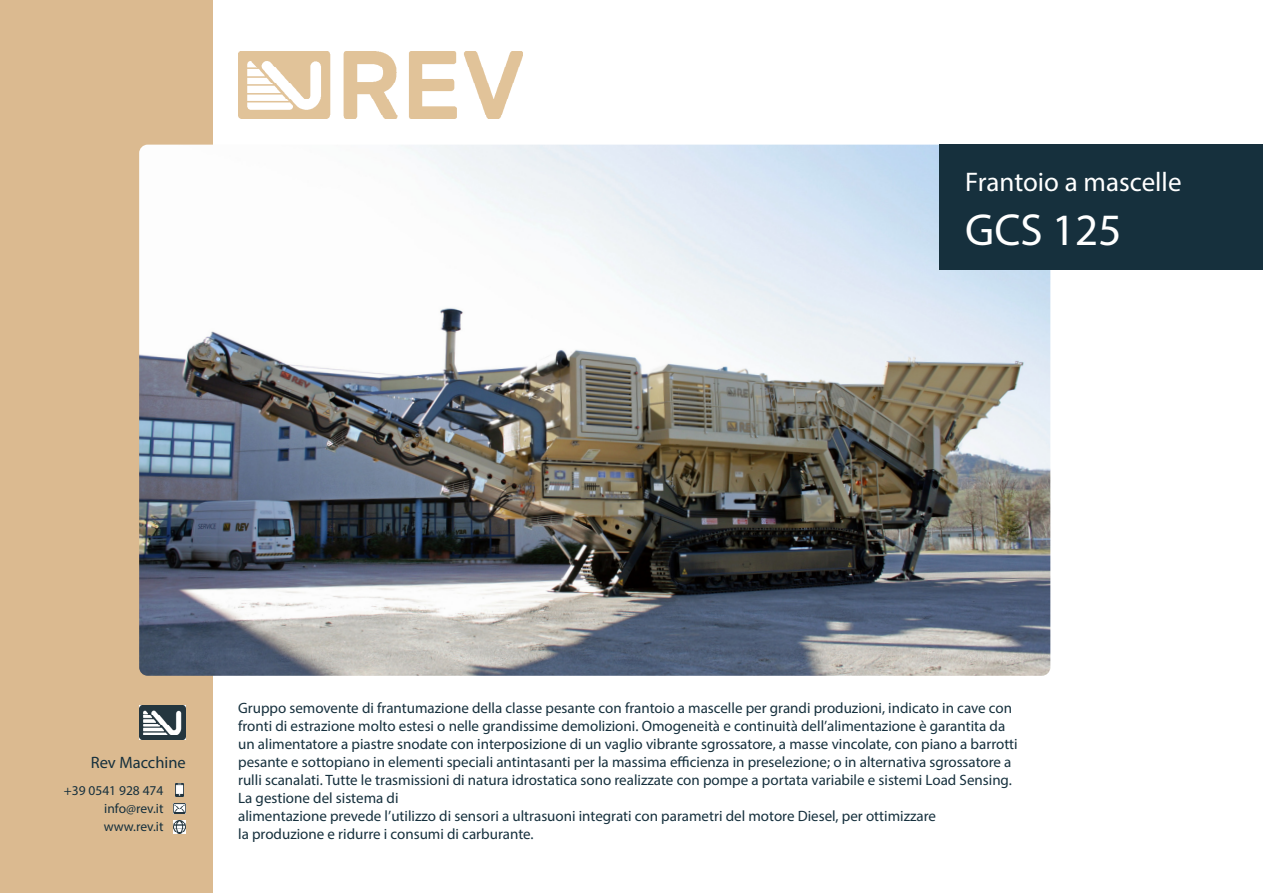
<style>
.page{position:relative;width:1263px;height:893px;background:#fff}
.page>*{position:absolute;margin:0;border:0;box-sizing:border-box;transform-origin:0 0}
.t1{font:45px "Myriad Pro";color:#fff}
.t2{font:27px "Myriad Pro";color:#fff}
.t3{font:16.5px "Myriad Pro";color:#16303d}
.t4{font:15px/18px "Myriad Pro";color:#16303d}
.t5{font:13.5px/18px "Myriad Pro";color:#16303d;text-align:justify}
</style>
<div class="page">
<div style="left:0;top:0;width:213px;height:893px;background:#dbba90"></div>
<svg style="left:173px;top:820px;width:13px;height:13px"></svg>
<svg style="left:176px;top:784px;width:7px;height:12px"></svg>
<svg style="left:173px;top:804px;width:13px;height:10px"></svg>
<img style="left:139px;top:705px;width:47px;height:35px">
<img style="left:139px;top:145px;width:911px;height:531px">
<img style="left:238px;top:51px;width:284px;height:68px">
<div style="left:940px;top:145px;width:323px;height:125px;background:#16303d"></div>
<p class="t2" style="left:965px;top:165px;width:218px">Frantoio a mascelle</p>
<p class="t1" style="left:965px;top:202px;width:158px">GCS 125</p>
<p class="t3" style="left:91px;top:752px;width:97px">Rev Macchine</p>
<p class="t5" style="left:104px;top:781px;width:61px;text-indent:-40px">+39 0541 928 474 info@rev.it www.rev.it</p>
<p class="t4" style="left:238px;top:698px;width:781px">Gruppo semovente di frantumazione della classe pesante con frantoio a mascelle per grandi produzioni, indicato in cave con fronti di estrazione molto estesi o nelle grandissime demolizioni. Omogeneità e continuità dell’alimentazione è garantita da un alimentatore a piastre snodate con interposizione di un vaglio vibrante sgrossatore, a masse vincolate, con piano a barrotti pesante e sottopiano in elementi speciali antintasanti per la massima efficienza in preselezione; o in alternativa sgrossatore a rulli scanalati. Tutte le trasmissioni di natura idrostatica sono realizzate con pompe a portata variabile e sistemi Load Sensing.<br>La gestione del sistema di</p>
<p class="t4" style="left:238px;top:806px;width:699px">alimentazione prevede l’utilizzo di sensori a ultrasuoni integrati con parametri del motore Diesel, per ottimizzare la produzione e ridurre i consumi di carburante.</p>
</div>
